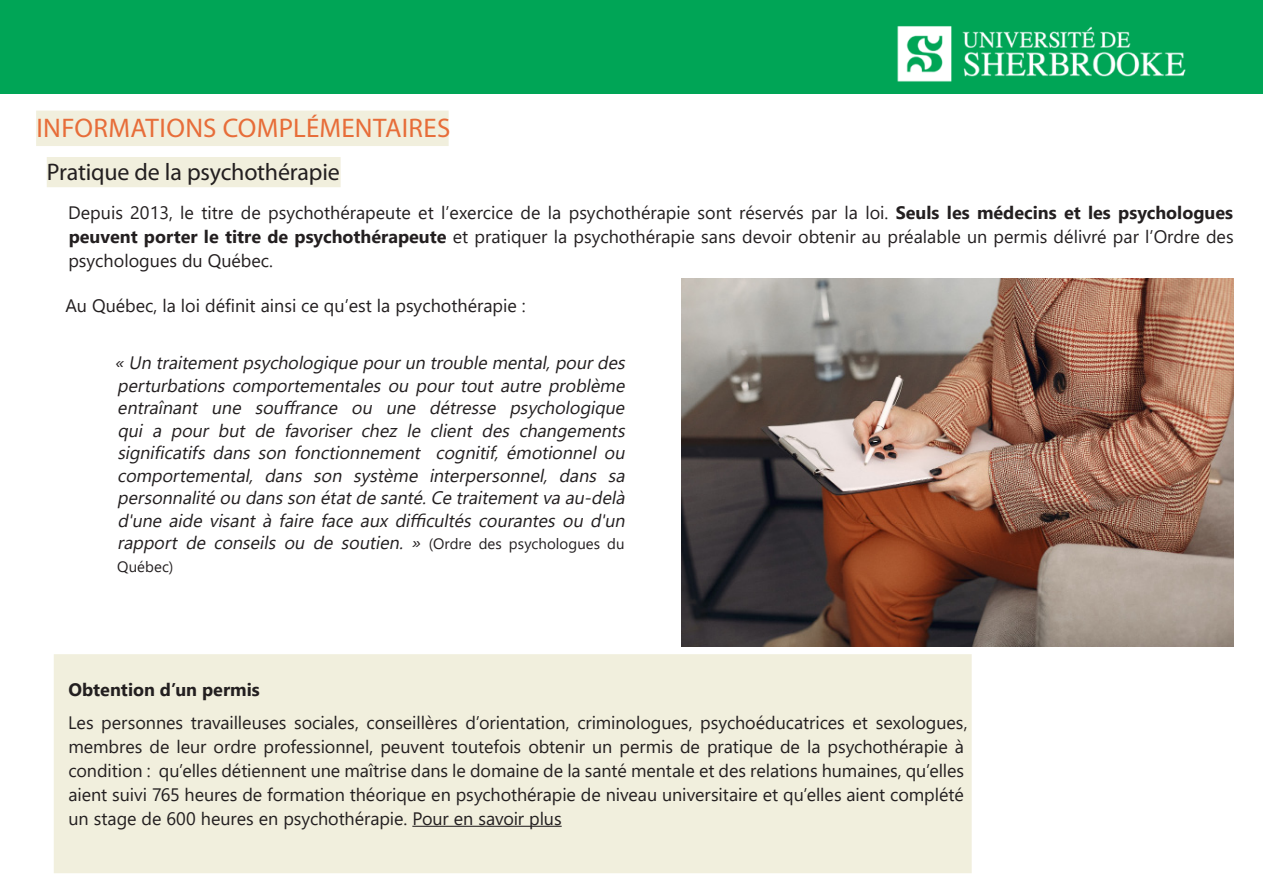
<style>
.page{position:relative;width:1263px;height:893px;background:#fff}
.page>*{position:absolute;margin:0;border:0;box-sizing:border-box;transform-origin:0 0}
.Title_01{font:27px "Myriad Pro";letter-spacing:.01em;color:#e76d39}
.Box_04_Number{font:24px "Myriad Pro";letter-spacing:-.01em;color:#231f20}
.t1{font:18px/24px "Segoe UI";letter-spacing:-.005em;color:#231f20;text-align:justify}
.t2{font:italic 18px/22.5px "Segoe UI";color:#231f20;text-align:justify}
.t3{font:700 18px "Segoe UI";color:#231f20}
.t4{font:15px "Segoe UI";letter-spacing:.01em;color:#231f20}
.s1{font-weight:700}
.s2{font-style:normal;font-size:15px}
</style>
<div class="page">
<div style="left:54px;top:654px;width:918px;height:219px;background:#f1efdd"></div>
<div style="left:36px;top:111px;width:413px;height:35px;background:#f1efdd"></div>
<div style="left:47px;top:157px;width:294px;height:30px;background:#f1efdd"></div>
<div style="left:0;top:0;width:1263px;height:94px;background:#00a556"></div>
<img style="left:897px;top:26px;width:289px;height:56px">
<img style="left:681px;top:278px;width:553px;height:369px">
<hr style="left:412px;top:826px;width:150px;height:1px;background:#231f20">
<p class="Title_01" style="left:37px;top:112px;width:415px">INFORMATIONS COMPLÉMENTAIRES</p>
<p class="Box_04_Number" style="left:47px;top:157px;width:294px">Pratique de la psychothérapie</p>
<p class="t1" style="left:68px;top:199px;width:1167px">Depuis 2013, le titre de psychothérapeute et l’exercice de la psychothérapie sont réservés par la loi. <span class="s1">Seuls les médecins et les psychologues peuvent porter le titre de psychothérapeute</span> et pratiquer la psychothérapie sans devoir obtenir au préalable un permis délivré par l’Ordre des psychologues du Québec.</p>
<p class="t1" style="left:65px;top:292px;width:462px">Au Québec, la loi définit ainsi ce qu’est la psychothérapie :</p>
<p class="t2" style="left:115px;top:350px;width:517px">«Un traitementpsychologiquepourun troublemental,pourdes perturbations comportementales ou pour tout autre problème entraînant une souffrance ou une détresse psychologique qui a pour but de favoriser chez le client des changements significatifs dans son fonctionnement cognitif, émotionnel ou comportemental, dans son système interpersonnel, dans sa personnalitéou dansson étatdesanté.Cetraitementvaau-delà d'une aide visant à faire face aux difficultés courantes ou d'un rapport de conseils ou de soutien. » <span class="s2">(O r d re d e s p s yc h o l o g u e s d u</span></p>
<p class="t4" style="left:117px;top:552px;width:58px">Québec)</p>
<p class="t3" style="left:68px;top:673px;width:193px">Obtention d’un permis</p>
<p class="t1" style="left:68px;top:709px;width:901px;text-align:left">Les personnes travailleuses sociales, conseillères d’orientation, criminologues, psychoéducatrices et sexologues, membres de leur ordre professionnel, peuvent toutefois obtenir un permis de pratique de la psychothérapie à condition : qu’elles détiennent une maîtrise dans le domaine de la santé mentale et des relations humaines, qu’elles aient suivi 765 heures de formation théorique en psychothérapie de niveau universitaire et qu’elles aient complété un stage de 600 heures en psychothérapie. Pour en savoir plus</p>
</div>
